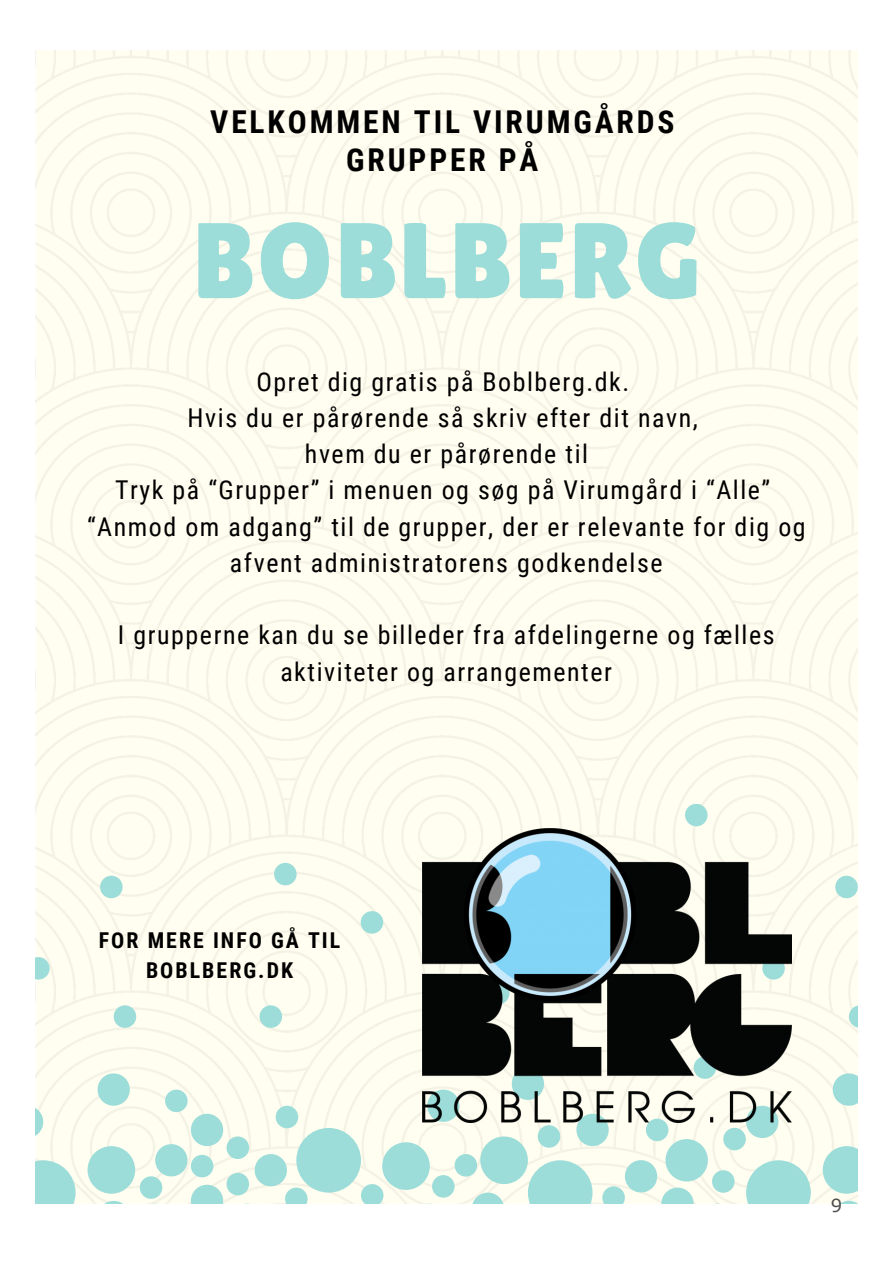
<style>
.page{position:relative;width:893px;height:1263px;background:#fff}
.page>*{position:absolute;margin:0;border:0;box-sizing:border-box;transform-origin:0 0}
.t1{font:107.1px "Lilita One";letter-spacing:.02em;color:#9cddd9}
.t2{font:700 31.5px/38.2px "Roboto Condensed";letter-spacing:.09em;color:#000;text-align:center}
.t3{font:25.95px/36.3px "Roboto Condensed";letter-spacing:.06em;color:#000;text-align:center}
.t4{font:700 21.9px/30.2px "Roboto Condensed";letter-spacing:.095em;color:#000;text-align:center}
.t5{font:18px "Verdana";color:#231f20}
</style>
<div class="page">
<img style="left:36px;top:51px;width:821px;height:1153px">
<svg style="left:36px;top:1160px;width:40px;height:44px;background:#aae1dc"></svg>
<div style="left:88px;top:1146px;width:47px;height:48px;background:#9cddd9;border-radius:50%"></div>
<svg style="left:36px;top:1106px;width:7px;height:32px"></svg>
<div style="left:114px;top:1005px;width:22px;height:23px;background:#9cddd9;border-radius:50%"></div>
<div style="left:100px;top:876px;width:23px;height:22px;background:#9cddd9;border-radius:50%"></div>
<svg style="left:36px;top:957px;width:14px;height:22px"></svg>
<div style="left:296px;top:1128px;width:65px;height:64px;background:#9cddd9;border-radius:50%"></div>
<div style="left:746px;top:1106px;width:32px;height:32px;background:#9cddd9;border-radius:50%"></div>
<svg style="left:849px;top:1005px;width:8px;height:23px"></svg>
<div style="left:835px;top:876px;width:22px;height:22px;background:#9cddd9;border-radius:50%"></div>
<div style="left:685px;top:804px;width:22px;height:22px;background:#9cddd9;border-radius:50%"></div>
<div style="left:361px;top:911px;width:22px;height:23px;background:#9cddd9;border-radius:50%"></div>
<div style="left:274px;top:863px;width:23px;height:22px;background:#9cddd9;border-radius:50%"></div>
<div style="left:646px;top:1119px;width:22px;height:22px;background:#9cddd9;border-radius:50%"></div>
<div style="left:723px;top:1128px;width:23px;height:22px;background:#9cddd9;border-radius:50%"></div>
<div style="left:665px;top:1139px;width:43px;height:42px;background:#9cddd9;border-radius:50%"></div>
<svg style="left:831px;top:1072px;width:26px;height:35px"></svg>
<svg style="left:823px;top:1146px;width:34px;height:58px"></svg>
<div style="left:382px;top:1142px;width:48px;height:48px;background:#9cddd9;border-radius:50%"></div>
<div style="left:480px;top:1136px;width:48px;height:48px;background:#9cddd9;border-radius:50%"></div>
<div style="left:432px;top:1175px;width:23px;height:22px;background:#9cddd9;border-radius:50%"></div>
<div style="left:455px;top:1154px;width:22px;height:22px;background:#9cddd9;border-radius:50%"></div>
<div style="left:538px;top:1125px;width:22px;height:23px;background:#9cddd9;border-radius:50%"></div>
<div style="left:260px;top:1005px;width:22px;height:23px;background:#9cddd9;border-radius:50%"></div>
<svg style="left:96px;top:1072px;width:212px;height:132px"></svg>
<svg style="left:327px;top:1184px;width:56px;height:20px"></svg>
<svg style="left:426px;top:1122px;width:35px;height:1px"></svg>
<svg style="left:602px;top:1158px;width:137px;height:46px"></svg>
<svg style="left:470px;top:1191px;width:36px;height:13px"></svg>
<svg style="left:575px;top:1122px;width:35px;height:26px"></svg>
<svg style="left:746px;top:1160px;width:65px;height:44px;background:#ade2dc"></svg>
<svg style="left:528px;top:1160px;width:64px;height:44px;background:#abe2dc"></svg>
<img style="left:422px;top:828px;width:369px;height:294px">
<p class="t2" style="left:210px;top:101px;width:466px">VELKOMMEN TIL VIRUMGÅRDS<br>GRUPPER PÅ</p>
<p class="t1" style="left:192px;top:199px;width:511px">BOBLBERG</p>
<p class="t3" style="left:87px;top:362px;width:720px">Opret dig gratis på Boblberg.dk.<br>Hvis du er pårørende så skriv efter dit navn,<br>hvem du er pårørende til<br>Tryk på “Grupper” i menuen og søg på Virumgård i “Alle” “Anmod om adgang” til de grupper, der er relevante for dig og afvent administratorens godkendelse</p>
<p class="t3" style="left:118px;top:616px;width:658px">I grupperne kan du se billeder fra afdelingerne og fælles aktiviteter og arrangementer</p>
<p class="t4" style="left:99px;top:924px;width:243px">FOR MERE INFO GÅ TIL<br>BOBLBERG.DK</p>
<p class="t5" style="left:830px;top:1193px;width:13px">9</p>
</div>
